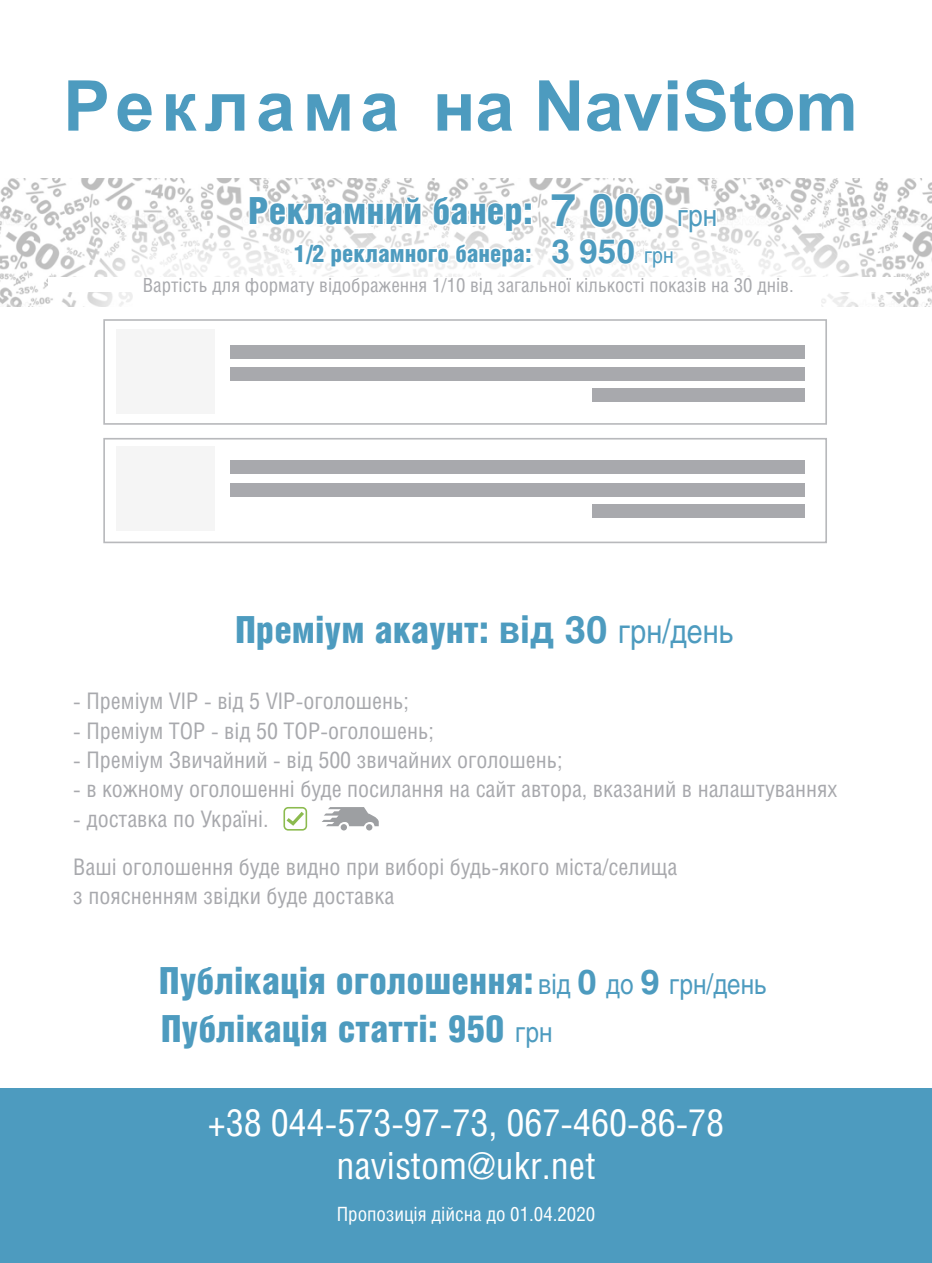
<style>
.page{position:relative;width:932px;height:1263px;background:#fff}
.page>*{position:absolute;margin:0;border:0;box-sizing:border-box;transform-origin:0 0}
.t1{font:700 70.2px "Arial";color:#4d9bbf}
.t2{font:700 45px "Helios";color:#4d9bbf}
.t3{font:900 37.5px "Helios Cond";color:#4d9bbf}
.t4{font:37.5px "Helios Cond";color:#fff}
.t5{font:700 33px "Helios";color:#4d9bbf}
.t6{font:900 24px "Helios Cond";color:#4d9bbf}
.t7{font:22.8px/29.4px "Helios Cond";color:#a8a9ad}
.t8{font:19.65px "Helios Cond";color:#fff}
.t9{font:19.5px "Helios Cond";color:#a8a9ad}
.s1{font-weight:400;font-size:30px}
.s2{font-weight:400;font-size:22.05px}
.s3{font-family:"Helios";font-weight:700;font-size:37.95px}
.s4{font-family:"Helios";font-weight:400;font-size:33px}
.s5{font-family:"Helios";font-weight:400;font-size:27.9px}
.s6{font-family:"Helios";font-weight:700;font-size:34.05px}
</style>
<div class="page">
<div style="left:0;top:1089px;width:931px;height:174px;background:#4d9bbf"></div>
<img style="left:0;top:178px;width:931px;height:128px">
<div style="left:103px;top:319px;width:723px;height:106px;background:#fff;border:2px solid #b8b9bc"></div>
<div style="left:231px;top:345px;width:573px;height:13px;background:#a8a9ad"></div>
<div style="left:231px;top:368px;width:573px;height:13px;background:#a8a9ad"></div>
<div style="left:592px;top:389px;width:212px;height:13px;background:#a8a9ad"></div>
<div style="left:116px;top:330px;width:98px;height:84px;background:#f5f5f5"></div>
<svg style="left:322px;top:807px;width:56px;height:23px"></svg>
<div style="left:283px;top:807px;width:24px;height:24px;border:2px solid #8cbb4f;border-radius:4px"></div>
<svg style="left:286px;top:812px;width:18px;height:14px"></svg>
<svg style="left:548px;top:192px;width:29px;height:37px"></svg>
<svg style="left:587px;top:191px;width:79px;height:39px"></svg>
<svg style="left:675px;top:207px;width:43px;height:29px"></svg>
<svg style="left:550px;top:237px;width:20px;height:29px"></svg>
<svg style="left:578px;top:237px;width:58px;height:29px"></svg>
<svg style="left:643px;top:248px;width:31px;height:21px"></svg>
<svg style="left:247px;top:183px;width:287px;height:139px"></svg>
<div style="left:48px;top:277px;width:856px;height:15px;background:#fff"></div>
<div style="left:103px;top:438px;width:723px;height:105px;background:#fff;border:2px solid #b8b9bc"></div>
<div style="left:116px;top:447px;width:98px;height:84px;background:#f5f5f5"></div>
<div style="left:231px;top:461px;width:573px;height:13px;background:#a8a9ad"></div>
<div style="left:231px;top:483px;width:573px;height:13px;background:#a8a9ad"></div>
<div style="left:592px;top:504px;width:212px;height:13px;background:#a8a9ad"></div>
<p class="t1" style="left:63px;top:59px;width:796px">Реклама на NaviStom</p>
<p class="t2" style="left:550px;top:184px;width:168px">7 000 <span class="s1">грн</span></p>
<p class="t5" style="left:551px;top:232px;width:124px">3 950 <span class="s2">грн</span></p>
<p class="t3" style="left:248px;top:189px;width:286px">Рекламний банер:</p>
<p class="t6" style="left:293px;top:240px;width:239px">1/2 рекламного банера:</p>
<p class="t9" style="left:143px;top:274px;width:652px">Вартість для формату відображення 1/10 від загальної кількості показів на 30 днів.</p>
<p class="t3" style="left:235px;top:608px;width:500px">Преміум акаунт: <span class="s3">від 30</span> <span class="s4">грн/день</span></p>
<p class="t7" style="left:73px;top:686px;width:337px">- Преміум VIP - від 5 VIP-оголошень;</p>
<p class="t7" style="left:73px;top:715px;width:362px">- Преміум ТОР - від 50 ТОР-оголошень;</p>
<p class="t7" style="left:73px;top:745px;width:491px">- Преміум Звичайний - від 500 звичайних оголошень;</p>
<p class="t7" style="left:73px;top:774px;width:765px">- в кожному оголошенні буде посилання на сайт автора, вказаний в налаштуваннях</p>
<p class="t7" style="left:73px;top:804px;width:197px">- доставка по Україні.</p>
<p class="t7" style="left:73px;top:851px;width:605px">Ваші оголошення буде видно при виборі будь-якого міста/селища з поясненням звідки буде доставка</p>
<p class="t3" style="left:159px;top:959px;width:609px">Публікація оголошення: <span class="s5">від</span> <span class="s6">0</span> <span class="s5">до</span> <span class="s6">9</span> <span class="s5">грн/день</span></p>
<p class="t3" style="left:161px;top:1007px;width:393px">Публікація статті: 950 <span class="s5">грн</span></p>
<p class="t4" style="left:208px;top:1100px;width:518px">+38 044-573-97-73, 067-460-86-78</p>
<p class="t4" style="left:336px;top:1143px;width:260px">navistom@ukr.net</p>
<p class="t8" style="left:336px;top:1202px;width:260px">Пропозиція дійсна до 01.04.2020</p>
</div>
